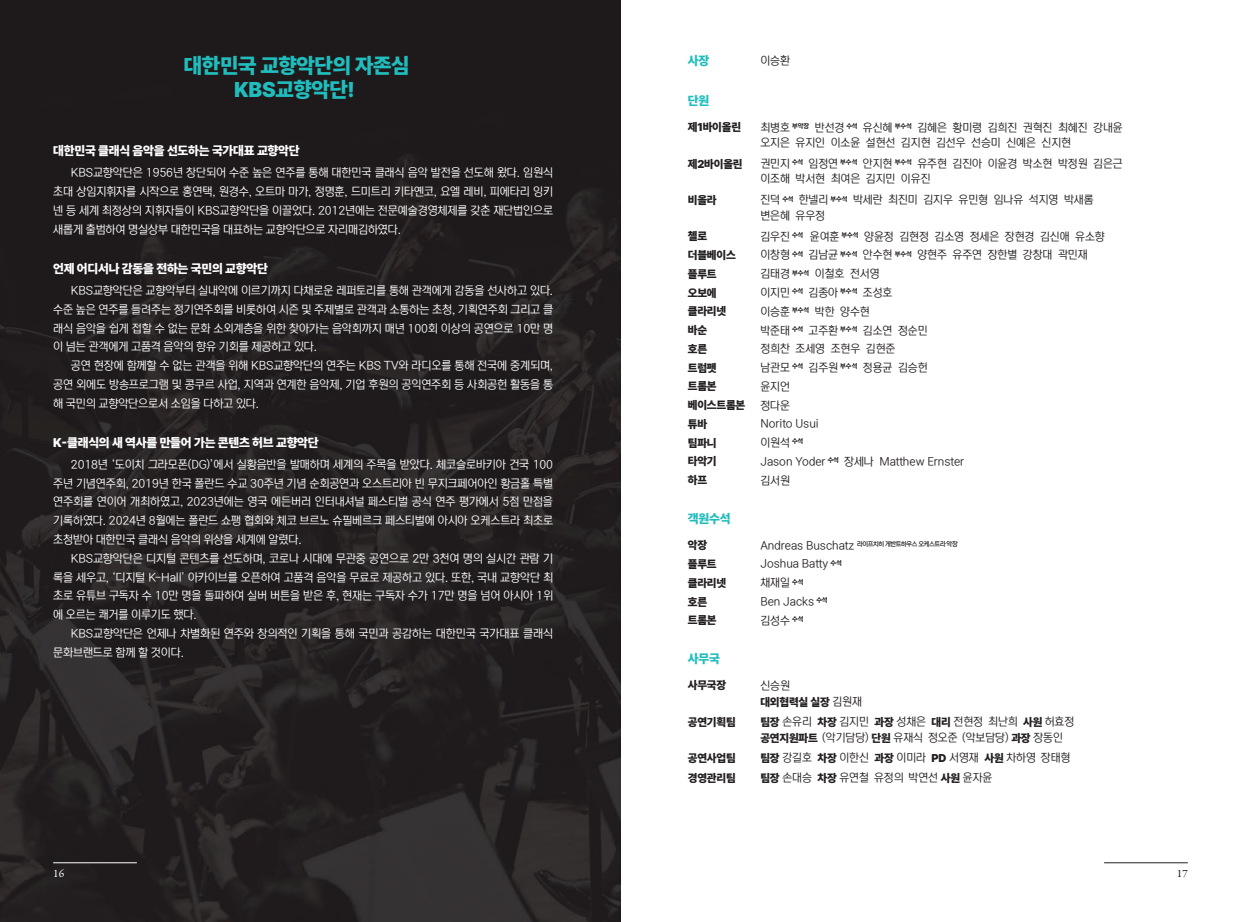
<style>
.page{position:relative;width:1241px;height:922px;background:#fff}
.page>*{position:absolute;margin:0;border:0;box-sizing:border-box;transform-origin:0 0}
.t1{font:900 21.25px "Pretendard";letter-spacing:-.015em;color:#21bdbd}
.t2{font:900 12.5px "Pretendard";letter-spacing:-.015em;color:#fff}
.t3{font:900 12.5px "Pretendard";letter-spacing:-.015em;color:#21bdbd}
.t4{font:11.5px/18.8px "NEXON Lv 2 Gothic";letter-spacing:-.01em;color:#fff;text-align:justify}
.t5{font:11.25px "NEXON Lv 2 Gothic";color:#231f20}
.t6{font:900 11.25px "Pretendard";letter-spacing:-.015em;color:#231f20}
.t7{font:11.25px "Garamond Premr Pro";color:#fff}
.t8{font:11.25px "Garamond Premr Pro";color:#231f20}
.t9{font:500 6.5px "NEXON Lv 2 Gothic";letter-spacing:-.05em;color:#231f20}
.s1{font-weight:400;font-size:11.25px}
.s2{font-family:"NEXON Lv 2 Gothic";font-weight:400}
.s3{font-family:"Pretendard";font-weight:900}
</style>
<div class="page">
<img style="left:0;top:0;width:620px;height:921px">
<hr style="left:1103px;top:862px;width:84px;height:1px;background:#231f20">
<hr style="left:53px;top:862px;width:84px;height:1px;background:#fff">
<p class="t1" style="left:184px;top:50px;width:227px">대한민국 교향악단의 자존심</p>
<p class="t1" style="left:234px;top:74px;width:122px">KBS교향악단!</p>
<p class="t2" style="left:53px;top:142px;width:248px">대한민국 클래식 음악을 선도하는 국가대표 교향악단</p>
<p class="t4" style="left:53px;top:164px;width:501px;text-indent:18px">KBS교향악단은 1956년 창단되어 수준 높은 연주를 통해 대한민국 클래식 음악 발전을 선도해 왔다. 임원식 초대 상임지휘자를 시작으로 홍연택, 원경수, 오트마 마가, 정명훈, 드미트리 키타옌코, 요엘 레비, 피에타리 잉키 넨 등 세계 최정상의 지휘자들이 KBS교향악단을 이끌었다. 2012년에는 전문예술경영체제를 갖춘 재단법인으로 새롭게 출범하여 명실상부 대한민국을 대표하는 교향악단으로 자리매김하였다.</p>
<p class="t2" style="left:53px;top:259px;width:216px">언제 어디서나 감동을 전하는 국민의 교향악단</p>
<p class="t4" style="left:53px;top:281px;width:501px;text-indent:18px">KBS교향악단은 교향악부터 실내악에 이르기까지 다채로운 레퍼토리를 통해 관객에게 감동을 선사하고 있다. 수준 높은 연주를 들려주는 정기연주회를 비롯하여 시즌 및 주제별로 관객과 소통하는 초청, 기획연주회 그리고 클 래식 음악을 쉽게 접할 수 없는 문화 소외계층을 위한 찾아가는 음악회까지 매년 100회 이상의 공연으로 10만 명 이 넘는 관객에게 고품격 음악의 향유 기회를 제공하고 있다.</p>
<p class="t4" style="left:53px;top:356px;width:501px;text-indent:18px">공연 현장에 함께할 수 없는 관객을 위해 KBS교향악단의 연주는 KBS TV와 라디오를 통해 전국에 중계되며, 공연 외에도 방송프로그램 및 콩쿠르 사업, 지역과 연계한 음악제, 기업 후원의 공익연주회 등 사회공헌 활동을 통 해 국민의 교향악단으로서 소임을 다하고 있다.</p>
<p class="t2" style="left:53px;top:433px;width:267px">K-클래식의 새 역사를 만들어 가는 콘텐츠 허브 교향악단</p>
<p class="t4" style="left:53px;top:455px;width:501px;text-indent:18px">2018년 ‘도이치 그라모폰(DG)’에서 실황음반을 발매하며 세계의 주목을 받았다. 체코슬로바키아 건국 100 주년 기념연주회, 2019년 한국 폴란드 수교 30주년 기념 순회공연과 오스트리아 빈 무지크페어아인 황금홀 특별 연주회를 연이어 개최하였고, 2023년에는 영국 에든버러 인터내셔널 페스티벌 공식 연주 평가에서 5점 만점을 기록하였다. 2024년 8월에는 폴란드 쇼팽 협회와 체코 브르노 슈필베르크 페스티벌에 아시아 오케스트라 최초로 초청받아 대한민국 클래식 음악의 위상을 세계에 알렸다.</p>
<p class="t4" style="left:53px;top:549px;width:501px;text-indent:18px">KBS교향악단은 디지털 콘텐츠를 선도하며, 코로나 시대에 무관중 공연으로 2만 3천여 명의 실시간 관람 기 록을 세우고, ‘디지털 K-Hall’ 아카이브를 오픈하여 고품격 음악을 무료로 제공하고 있다. 또한, 국내 교향악단 최 초로 유튜브 구독자 수 10만 명을 돌파하여 실버 버튼을 받은 후, 현재는 구독자 수가 17만 명을 넘어 아시아 1위 에 오르는 쾌거를 이루기도 했다.</p>
<p class="t4" style="left:53px;top:624px;width:501px;text-indent:18px">KBS교향악단은 언제나 차별화된 연주와 창의적인 기획을 통해 국민과 공감하는 대한민국 국가대표 클래식 문화브랜드로 함께 할 것이다.</p>
<p class="t3" style="left:687px;top:51px;width:23px">사장</p>
<p class="t5" style="left:760px;top:55px;width:31px">이승환</p>
<p class="t3" style="left:687px;top:91px;width:23px">단원</p>
<p class="t6" style="left:687px;top:119px;width:55px">제1바이올린</p>
<p class="t5" style="left:760px;top:122px;width:364px">최병호 <sup>부악장</sup> 반선경 <sup>수석</sup> 유신혜 <sup>부수석</sup> 김혜은 황미령 김희진 권혁진 최혜진 강내윤</p>
<p class="t5" style="left:760px;top:137px;width:312px">오지은 유지인 이소윤 설현선 김지현 김선우 선승미 신예은 신지현</p>
<p class="t6" style="left:687px;top:155px;width:56px">제2바이올린</p>
<p class="t5" style="left:760px;top:158px;width:364px">권민지 <sup>수석</sup> 임정연 <sup>부수석</sup> 안지현 <sup>부수석</sup> 유주현 김진아 이윤경 박소현 박정원 김은근</p>
<p class="t5" style="left:760px;top:173px;width:171px">이조해 박서현 최여은 김지민 이유진</p>
<p class="t6" style="left:687px;top:192px;width:30px">비올라</p>
<p class="t5" style="left:760px;top:194px;width:334px">진덕 <sup>수석</sup> 한넬리 <sup>부수석</sup> 박세란 최진미 김지우 유민형 임나유 석지영 박새롬</p>
<p class="t5" style="left:760px;top:209px;width:66px">변은혜 유우정</p>
<p class="t6" style="left:687px;top:228px;width:21px">첼로</p>
<p class="t5" style="left:760px;top:230px;width:346px">김우진 <sup>수석</sup> 윤여훈 <sup>부수석</sup> 양윤정 김현정 김소영 정세은 장현경 김신애 유소향</p>
<p class="t6" style="left:687px;top:247px;width:49px">더블베이스</p>
<p class="t5" style="left:760px;top:249px;width:328px">이창형 <sup>수석</sup> 김남균 <sup>부수석</sup> 안수현 <sup>부수석</sup> 양현주 유주연 장한별 강창대 곽민재</p>
<p class="t6" style="left:687px;top:265px;width:30px">플루트</p>
<p class="t5" style="left:760px;top:268px;width:121px">김태경 <sup>부수석</sup> 이철호 전서영</p>
<p class="t6" style="left:687px;top:284px;width:30px">오보에</p>
<p class="t5" style="left:760px;top:287px;width:133px">이지민 <sup>수석</sup> 김종아 <sup>부수석</sup> 조성호</p>
<p class="t6" style="left:687px;top:303px;width:40px">클라리넷</p>
<p class="t5" style="left:760px;top:305px;width:111px">이승훈 <sup>부수석</sup> 박한 양수현</p>
<p class="t6" style="left:687px;top:322px;width:21px">바순</p>
<p class="t5" style="left:760px;top:324px;width:169px">박준태 <sup>수석</sup> 고주환 <sup>부수석</sup> 김소연 정순민</p>
<p class="t6" style="left:687px;top:340px;width:21px">호른</p>
<p class="t5" style="left:760px;top:343px;width:136px">정희찬 조세영 조현우 김현준</p>
<p class="t6" style="left:687px;top:359px;width:30px">트럼펫</p>
<p class="t5" style="left:760px;top:362px;width:169px">남관모 <sup>수석</sup> 김주원 <sup>부수석</sup> 정용균 김승헌</p>
<p class="t6" style="left:687px;top:378px;width:30px">트롬본</p>
<p class="t5" style="left:760px;top:380px;width:31px">윤지언</p>
<p class="t6" style="left:687px;top:397px;width:59px">베이스트롬본</p>
<p class="t5" style="left:760px;top:399px;width:31px">정다운</p>
<p class="t6" style="left:687px;top:415px;width:21px">튜바</p>
<p class="t5" style="left:760px;top:418px;width:60px">Norito Usui</p>
<p class="t6" style="left:687px;top:434px;width:30px">팀파니</p>
<p class="t5" style="left:760px;top:437px;width:44px">이원석 <sup>수석</sup></p>
<p class="t6" style="left:687px;top:453px;width:30px">타악기</p>
<p class="t5" style="left:760px;top:455px;width:205px">Jason Yoder <sup>수석</sup> 장세나 Matthew Ernster</p>
<p class="t6" style="left:687px;top:472px;width:21px">하프</p>
<p class="t5" style="left:760px;top:474px;width:31px">김서원</p>
<p class="t3" style="left:687px;top:509px;width:44px">객원수석</p>
<p class="t6" style="left:687px;top:537px;width:21px">악장</p>
<p class="t9" style="left:760px;top:540px;width:199px"><span class="s1">Andreas Buschatz</span> 라이프치히 게반트하우스 오케스트라 악장</p>
<p class="t6" style="left:687px;top:555px;width:30px">플루트</p>
<p class="t5" style="left:760px;top:558px;width:83px">Joshua Batty <sup>수석</sup></p>
<p class="t6" style="left:687px;top:574px;width:40px">클라리넷</p>
<p class="t5" style="left:760px;top:577px;width:45px">채재일 <sup>수석</sup></p>
<p class="t6" style="left:687px;top:593px;width:21px">호른</p>
<p class="t5" style="left:760px;top:595px;width:69px">Ben Jacks <sup>수석</sup></p>
<p class="t6" style="left:687px;top:612px;width:30px">트롬본</p>
<p class="t5" style="left:760px;top:614px;width:45px">김성수 <sup>수석</sup></p>
<p class="t3" style="left:687px;top:649px;width:34px">사무국</p>
<p class="t6" style="left:687px;top:677px;width:40px">사무국장</p>
<p class="t5" style="left:760px;top:679px;width:31px">신승원</p>
<p class="t6" style="left:760px;top:693px;width:103px">대외협력실 실장 <span class="s2">김원재</span></p>
<p class="t6" style="left:687px;top:713px;width:49px">공연기획팀</p>
<p class="t5" style="left:760px;top:715px;width:315px"><span class="s3">팀장</span> 손유리 <span class="s3">차장</span> 김지민 <span class="s3">과장</span> 성채은 <span class="s3">대리</span> 전현정 최난희 <span class="s3">사원</span> 허효정</p>
<p class="t5" style="left:760px;top:732px;width:304px"><span class="s3">공연지원파트</span> (악기담당) <span class="s3">단원</span> 유재식 정오준 (악보담당) <span class="s3">과장</span> 장동인</p>
<p class="t6" style="left:687px;top:749px;width:49px">공연사업팀</p>
<p class="t5" style="left:760px;top:752px;width:311px"><span class="s3">팀장</span> 강길호 <span class="s3">차장</span> 이한신 <span class="s3">과장</span> 이미라 <span class="s3">PD</span> 서영재 <span class="s3">사원</span> 차하영 장태형</p>
<p class="t6" style="left:687px;top:769px;width:49px">경영관리팀</p>
<p class="t5" style="left:760px;top:772px;width:233px"><span class="s3">팀장</span> 손대승 <span class="s3">차장</span> 유연철 유정의 박연선 <span class="s3">사원</span> 윤자윤</p>
<p class="t7" style="left:53px;top:866px;width:13px">16</p>
<p class="t8" style="left:1176px;top:866px;width:13px">17</p>
</div>
